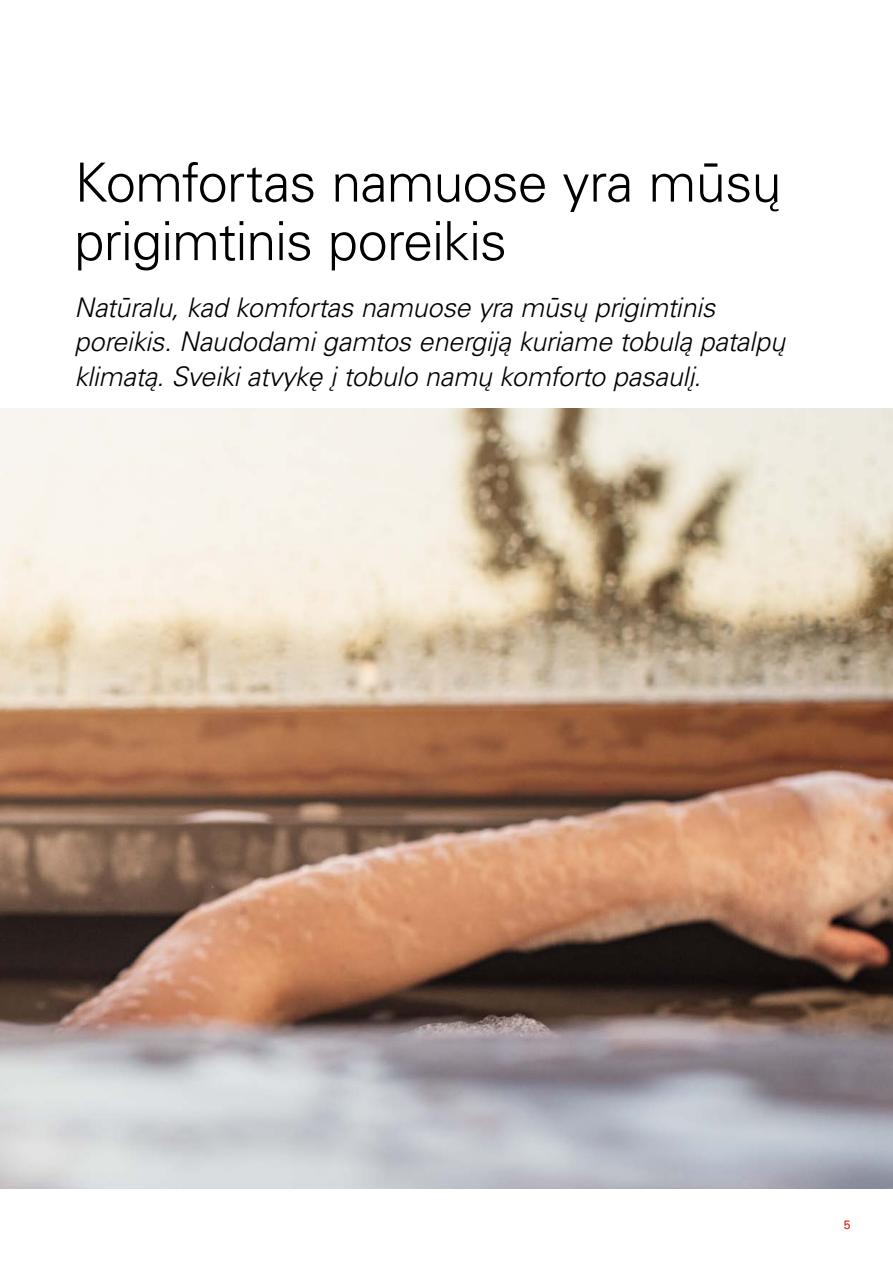
<style>
.page{position:relative;width:893px;height:1263px;background:#fff}
.page>*{position:absolute;margin:0;border:0;box-sizing:border-box;transform-origin:0 0}
.t1{font:300 54px/58.5px "Univers LT Pro 45";letter-spacing:-.015em;color:#000}
.t2{font:italic 300 27px/34.5px "Univers LT Pro 45";letter-spacing:-.005em;color:#000}
.t3{font:300 12px "Univers LT Pro 45";color:#e53012}
</style>
<div class="page">
<img style="left:0;top:409px;width:893px;height:779px">
<h1 class="t1" style="left:74px;top:153px;width:709px">Komfortas namuose yra mūsų prigimtinis poreikis</h1>
<p class="t2" style="left:74px;top:290px;width:712px">Natūralu, kad komfortas namuose yra mūsų prigimtinis poreikis. Naudodami gamtos energiją kuriame tobulą patalpų klimatą. Sveiki atvykę į tobulo namų komforto pasaulį.</p>
<p class="t3" style="left:844px;top:1217px;width:8px">5</p>
</div>
